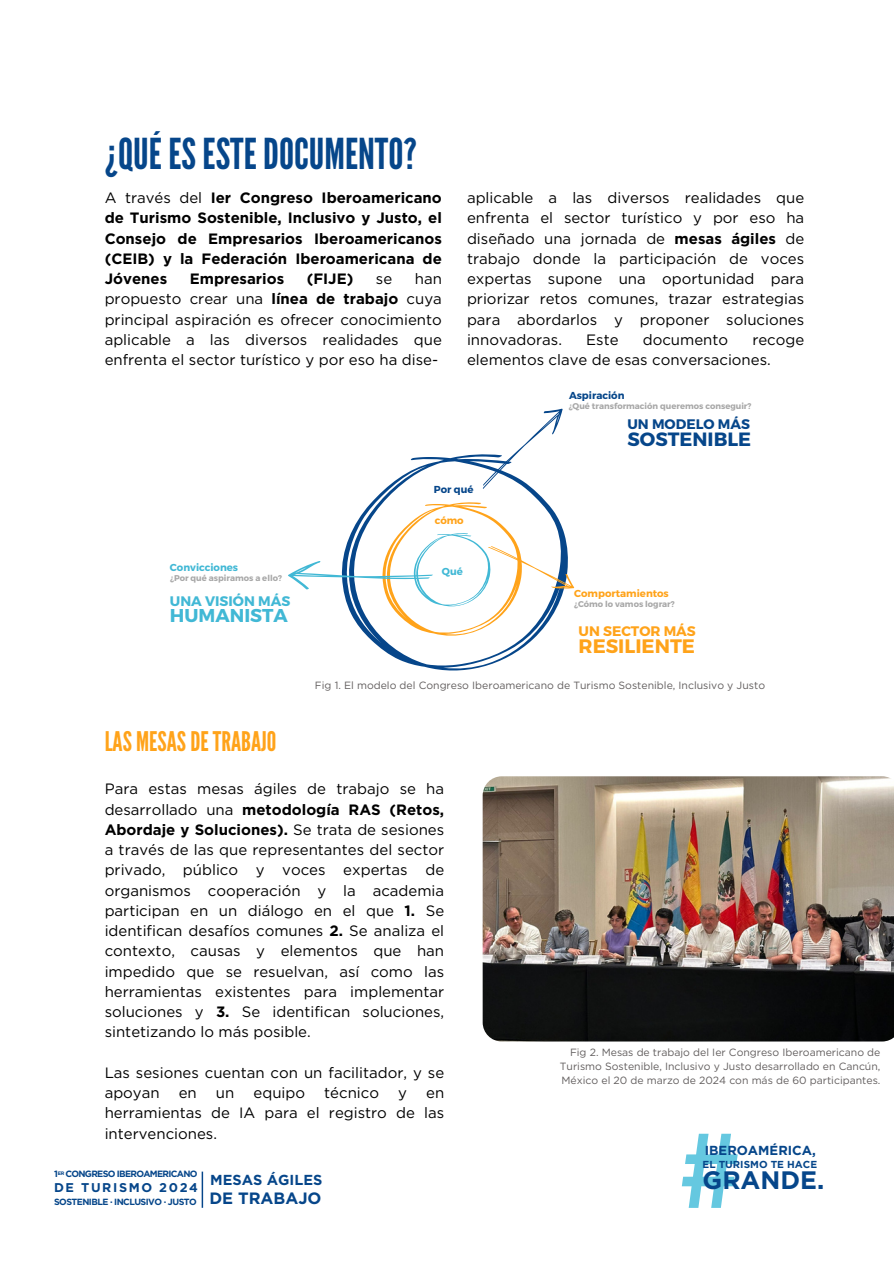
<style>
.page{position:relative;width:894px;height:1264px;background:#fff}
.page>*{position:absolute;margin:0;border:0;box-sizing:border-box;transform-origin:0 0}
.t1{font:100.8px "League Gothic";color:#39b9d8}
.t2{font:42.45px "League Gothic";color:#06468a}
.t3{font:27px "League Gothic";color:#ffa31a}
.t4{font:700 25.2px "Gotham";color:#06468a}
.t5{font:700 19.5px "Montserrat";color:#ffa31a}
.t6{font:700 19.2px "Montserrat";color:#06468a}
.t7{font:700 18.6px "Montserrat";color:#41b8d5}
.t8{font:700 16.35px "Gotham";color:#06468a}
.t9{font:15px/20.2px "Gotham";color:#000;text-align:justify}
.t10{font:700 15px/20.2px "Gotham";color:#000;text-align:justify}
.t11{font:700 14.4px "Gotham";color:#06468a}
.t12{font:700 13.8px "Montserrat";color:#41b8d5}
.t13{font:700 13.8px "Montserrat";color:#06468a}
.t14{font:700 13.8px "Montserrat";color:#ffa31a}
.t15{font:700 13.05px "Gotham";color:#06468a}
.t16{font:700 12.75px "Gotham";letter-spacing:.13em;color:#06468a}
.t17{font:10.5px/14px "Gotham";color:#625e5e;text-align:justify}
.t18{font:700 10.2px "Gotham";color:#06468a}
.t19{font:700 10.05px "Montserrat";color:#ffa31a}
.t20{font:700 10.05px "Montserrat";color:#06468a}
.t21{font:700 10.05px "Montserrat";color:#41b8d5}
.t22{font:700 9.15px "Gotham";letter-spacing:-.075em;color:#06468a}
.t23{font:700 9px "Gotham";letter-spacing:-.06em;color:#06468a}
.t24{font:700 8.4px "Montserrat";color:#a8a8a8}
.t25{font:700 4.95px "Gotham";color:#06468a}
.s1{font-weight:400}
.s2{font-weight:700}
</style>
<div class="page">
<hr style="left:201px;top:1171px;width:2px;height:36px;background:#06468a">
<svg style="left:370px;top:639px;width:163px;height:32px"></svg>
<svg style="left:288px;top:408px;width:287px;height:231px"></svg>
<img style="left:482px;top:776px;width:411px;height:265px">
<h4 class="t2" style="left:105px;top:129px;width:313px">¿QUÉ ESESTEDOCUMENTO?</h4>
<p class="t10" style="left:105px;top:188px;width:338px"><span class="s1">A través del</span> Ier Congreso Iberoamericano de Turismo Sostenible, Inclusivo y Justo, el Consejo de Empresarios Iberoamericanos (CEIB) y la Federación Iberoamericana de Jóvenes</p>
<p class="t9" style="left:105px;top:269px;width:338px;text-indent:310px">han propuesto crear una <span class="s2">línea de trabajo</span> cuya principal aspiración es ofrecer conocimiento aplicable a las diversos realidades que enfrenta el sector turístico y por eso ha dise-</p>
<p class="t10" style="left:190px;top:269px;width:96px">Empresarios</p>
<p class="t10" style="left:306px;top:269px;width:48px">(FIJE)</p>
<p class="t9" style="left:376px;top:269px;width:18px">se</p>
<p class="t9" style="left:467px;top:188px;width:338px">aplicable a las diversos realidades que enfrenta el sector turístico y por eso ha diseñado una jornada de <span class="s2">mesas ágiles</span> de trabajo donde la participación de voces expertas supone una oportunidad para priorizar retos comunes, trazar estrategias para abordarlos y proponer soluciones innovadoras.</p>
<p class="t9" style="left:586px;top:329px;width:34px">Este</p>
<p class="t9" style="left:642px;top:329px;width:87px">documento</p>
<p class="t9" style="left:467px;top:329px;width:338px;text-indent:285px">recoge elementos clave de esas conversaciones.</p>
<p class="t20" style="left:569px;top:388px;width:57px">Aspiración</p>
<p class="t24" style="left:568px;top:400px;width:184px">¿Qué transformación queremos conseguir?</p>
<p class="t13" style="left:627px;top:415px;width:124px">UN MODELO MÁS</p>
<p class="t6" style="left:627px;top:426px;width:125px">SOSTENIBLE</p>
<p class="t20" style="left:434px;top:483px;width:41px">Por qué</p>
<h5 class="t21" style="left:170px;top:560px;width:70px">Convicciones</h5>
<h4 class="t24" style="left:170px;top:572px;width:113px">¿Por qué aspiramos a ello?</h4>
<p class="t12" style="left:170px;top:592px;width:122px">UNA VISIÓN MÁS</p>
<p class="t7" style="left:170px;top:603px;width:119px">HUMANISTA</p>
<h5 class="t3" style="left:105px;top:726px;width:173px">LAS MESASDETRABAJO</h5>
<p class="t19" style="left:434px;top:513px;width:31px">cómo</p>
<p class="t21" style="left:442px;top:565px;width:22px">Qué</p>
<p class="t19" style="left:574px;top:586px;width:96px">Comportamientos</p>
<p class="t24" style="left:574px;top:598px;width:102px">¿Cómo lo vamos lograr?</p>
<p class="t14" style="left:578px;top:622px;width:119px">UN SECTOR MÁS</p>
<p class="t5" style="left:578px;top:633px;width:118px">RESILIENTE</p>
<h3 class="t17" style="left:315px;top:678px;width:451px">Fig 1. El modelo del Congreso Iberoamericano de Turismo Sostenible, Inclusivo y Justo</h3>
<h6 class="t9" style="left:105px;top:778px;width:341px">Para estas mesas ágiles de trabajo se ha desarrollado una <span class="s2">metodología RAS (Retos, Abordaje y Soluciones).</span> Se trata de sesiones a través de las que representantes del sector privado, público y voces expertas de organismos cooperación y la academia participan en un diálogo en el que <span class="s2">1.</span> Se identifican desafíos comunes <span class="s2">2.</span> Se analiza el contexto, causas y elementos que han impedido que se resuelvan, así como las herramientas existentes para implementar soluciones y <span class="s2">3.</span> Se identifican soluciones, sintetizando lo más posible.</h6>
<h6 class="t9" style="left:105px;top:1062px;width:341px">Las sesiones cuentan con un facilitador, y se apoyan</h6>
<h6 class="t9" style="left:179px;top:1082px;width:20px">en</h6>
<h6 class="t9" style="left:216px;top:1082px;width:20px">un</h6>
<h6 class="t9" style="left:253px;top:1082px;width:53px">equipo</h6>
<h6 class="t9" style="left:324px;top:1082px;width:56px">técnico</h6>
<h6 class="t9" style="left:398px;top:1082px;width:10px">y</h6>
<h6 class="t9" style="left:105px;top:1082px;width:341px;text-indent:321px">en herramientas de IA para el registro de las intervenciones.</h6>
<h1 class="t22" style="left:54px;top:1168px;width:145px">1 CONGRESO IBEROAMERICANO</h1>
<h6 class="t16" style="left:54px;top:1179px;width:145px">DE TURISMO 2024</h6>
<h6 class="t23" style="left:54px;top:1196px;width:144px">SOSTENIBLE · INCLUSIVO · JUSTO</h6>
<p class="t25" style="left:58px;top:1170px;width:8px">ER</p>
<p class="t11" style="left:210px;top:1170px;width:114px">MESAS ÁGILES</p>
<p class="t8" style="left:209px;top:1187px;width:114px">DE TRABAJO</p>
<p class="t17" style="left:559px;top:1045px;width:322px;text-indent:10px">Fig 2. Mesas de trabajo del Ier Congreso Iberoamericano de Turismo Sostenible, Inclusivo y Justo desarrollado en Cancún, México el 20 de marzo de 2024 con más de 60 participantes.</p>
<h1 class="t1" style="left:679px;top:1113px;width:62px">#</h1>
<p class="t15" style="left:704px;top:1142px;width:113px">IBEROAMÉRICA,</p>
<h4 class="t18" style="left:702px;top:1158px;width:116px">EL TURISMO TE HACE</h4>
<h5 class="t4" style="left:702px;top:1164px;width:123px">GRANDE.</h5>
</div>
